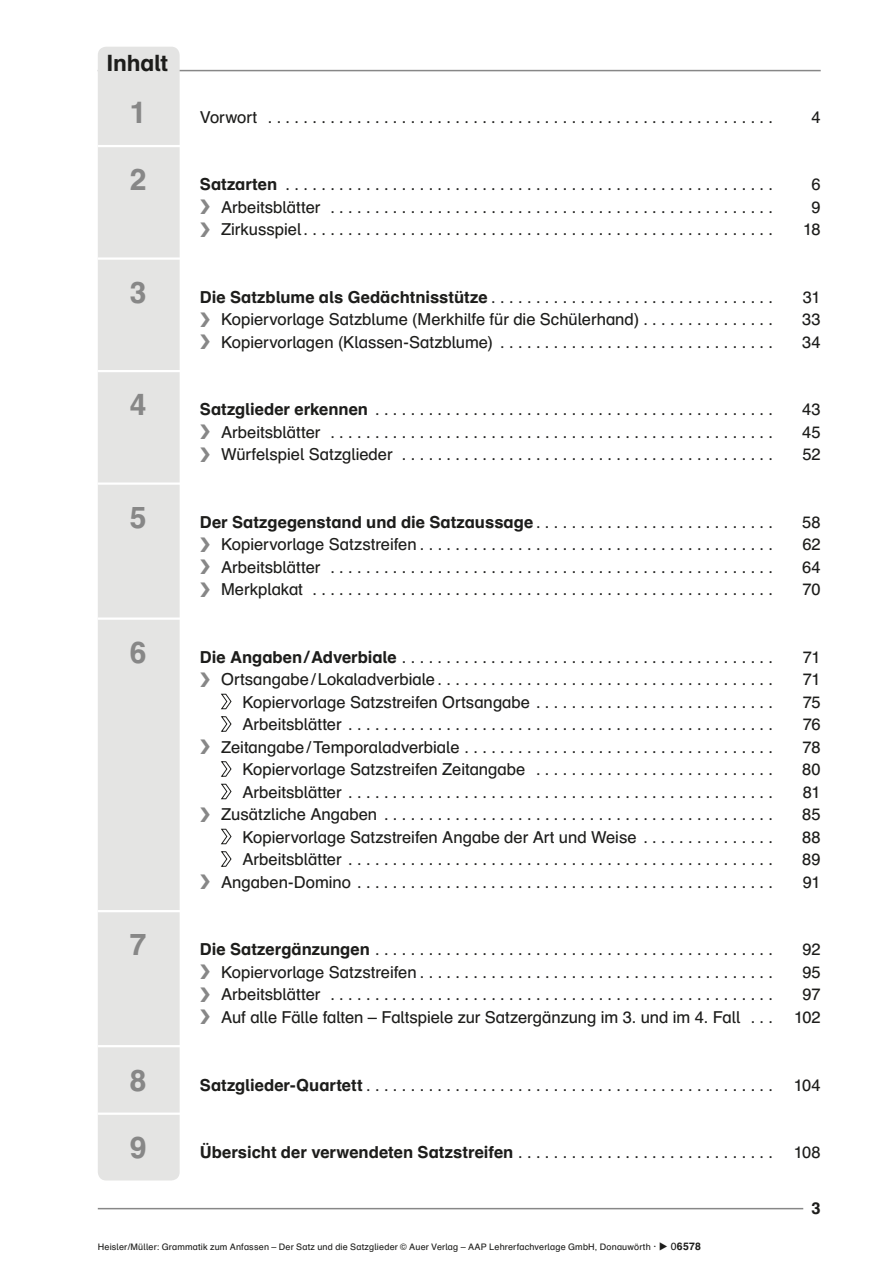
<style>
.page{position:relative;width:893px;height:1263px;background:#fff}
.page>*{position:absolute;margin:0;border:0;box-sizing:border-box;transform-origin:0 0}
.t1{font:700 30px "Auer Schulbuch";color:#878787}
.t2{font:700 22.5px "Auer Schulbuch";letter-spacing:-.01em;color:#1d1d1b}
.t3{font:16.5px "Auer Schulbuch";color:#1d1d1b}
.t4{font:700 16.5px "Auer Schulbuch";color:#1d1d1b}
.t5{font:700 10.5px "Auer Schulbuch";color:#1d1d1b}
.t6{font:9px "Auer Schulbuch";letter-spacing:.02em;color:#1d1d1b}
.s1{font-weight:700}
.s2{font-weight:400}
.s3{font-size:10.5px}
</style>
<div class="page">
<hr style="left:98px;top:1208px;width:705px;height:1px;background:#878787">
<hr style="left:98px;top:70px;width:723px;height:1px;background:#878787">
<div style="left:98px;top:47px;width:82px;height:1133px;background:#e4e4e3;border-radius:9px"></div>
<hr style="left:98px;top:145px;width:723px;height:2px;background:#fff">
<hr style="left:98px;top:257px;width:723px;height:3px;background:#fff">
<hr style="left:98px;top:370px;width:723px;height:2px;background:#fff">
<hr style="left:98px;top:482px;width:723px;height:3px;background:#fff">
<hr style="left:98px;top:617px;width:723px;height:3px;background:#fff">
<hr style="left:98px;top:910px;width:723px;height:2px;background:#fff">
<hr style="left:98px;top:1045px;width:723px;height:2px;background:#fff">
<hr style="left:98px;top:1112px;width:723px;height:3px;background:#fff">
<svg style="left:221px;top:694px;width:11px;height:16px"></svg>
<svg style="left:221px;top:716px;width:11px;height:16px"></svg>
<svg style="left:221px;top:761px;width:11px;height:16px"></svg>
<svg style="left:221px;top:784px;width:11px;height:16px"></svg>
<svg style="left:221px;top:829px;width:11px;height:16px"></svg>
<svg style="left:221px;top:851px;width:11px;height:16px"></svg>
<h2 class="t2" style="left:107px;top:49px;width:63px">Inhalt</h2>
<h1 class="t1" style="left:130px;top:93px;width:18px">1</h1>
<p class="t3" style="left:200px;top:107px;width:575px">Vorwort .........................................................</p>
<p class="t3" style="left:811px;top:107px;width:11px">4</p>
<h1 class="t1" style="left:130px;top:161px;width:18px">2</h1>
<p class="t3" style="left:200px;top:174px;width:575px"><span class="s1">Satzarten</span> .......................................................</p>
<p class="t3" style="left:811px;top:174px;width:11px">6</p>
<p class="t3" style="left:221px;top:197px;width:554px">Arbeitsblätter ..................................................</p>
<p class="t3" style="left:811px;top:197px;width:11px">9</p>
<p class="t3" style="left:221px;top:219px;width:554px">Zirkusspiel . . . . . . . . . . . . . . . . . . . . . . . . . . . . . . . . . . . . . . . . . . . . . . . . . . . . .</p>
<p class="t3" style="left:803px;top:219px;width:19px">18</p>
<h1 class="t1" style="left:130px;top:273px;width:18px">3</h1>
<p class="t3" style="left:200px;top:287px;width:575px"><span class="s1">Die Satzblume als Gedächtnisstütze</span> . . . . . . . . . . . . . . . . . . . . . . . . . . . . . . . .</p>
<p class="t3" style="left:803px;top:287px;width:19px">31</p>
<p class="t3" style="left:221px;top:309px;width:553px">Kopiervorlage Satzblume (Merkhilfe für die Schülerhand) . . . . . . . . . . . . . . .</p>
<p class="t3" style="left:802px;top:309px;width:20px">33</p>
<p class="t3" style="left:221px;top:332px;width:553px">Kopiervorlagen (Klassen-Satzblume) . . . . . . . . . . . . . . . . . . . . . . . . . . . . . . .</p>
<p class="t3" style="left:802px;top:332px;width:20px">34</p>
<h1 class="t1" style="left:130px;top:386px;width:18px">4</h1>
<p class="t3" style="left:200px;top:399px;width:575px"><span class="s1">Satzglieder erkennen</span> .............................................</p>
<p class="t3" style="left:802px;top:399px;width:20px">43</p>
<p class="t3" style="left:221px;top:422px;width:554px">Arbeitsblätter ..................................................</p>
<p class="t3" style="left:802px;top:422px;width:20px">45</p>
<p class="t3" style="left:221px;top:444px;width:554px">Würfelspiel Satzglieder ..........................................</p>
<p class="t3" style="left:802px;top:444px;width:20px">52</p>
<h1 class="t1" style="left:130px;top:498px;width:18px">5</h1>
<p class="t4" style="left:200px;top:511px;width:575px">Der Satzgegenstand und die Satzaussage <span class="s2">. . . . . . . . . . . . . . . . . . . . . . . . . . .</span></p>
<p class="t3" style="left:802px;top:512px;width:20px">58</p>
<p class="t3" style="left:221px;top:534px;width:554px">Kopiervorlage Satzstreifen . . . . . . . . . . . . . . . . . . . . . . . . . . . . . . . . . . . . . . . .</p>
<p class="t3" style="left:802px;top:534px;width:20px">62</p>
<p class="t3" style="left:221px;top:557px;width:554px">Arbeitsblätter ..................................................</p>
<p class="t3" style="left:802px;top:557px;width:20px">64</p>
<p class="t3" style="left:221px;top:579px;width:554px">Merkplakat ....................................................</p>
<p class="t3" style="left:803px;top:579px;width:20px">70</p>
<h1 class="t1" style="left:130px;top:633px;width:18px">6</h1>
<p class="t3" style="left:200px;top:647px;width:575px"><span class="s1">Die Angaben/Adverbiale</span> . . . . . . . . . . . . . . . . . . . . . . . . . . . . . . . . . . . . . . . . . .</p>
<p class="t3" style="left:803px;top:647px;width:19px">71</p>
<p class="t3" style="left:221px;top:669px;width:553px">Ortsangabe/Lokaladverbiale . . . . . . . . . . . . . . . . . . . . . . . . . . . . . . . . . . . . . .</p>
<p class="t3" style="left:803px;top:669px;width:19px">71</p>
<p class="t3" style="left:242px;top:692px;width:532px">Kopiervorlage Satzstreifen Ortsangabe . . . . . . . . . . . . . . . . . . . . . . . . . . .</p>
<p class="t3" style="left:803px;top:692px;width:20px">75</p>
<p class="t3" style="left:242px;top:714px;width:532px">Arbeitsblätter ................................................</p>
<p class="t3" style="left:803px;top:714px;width:20px">76</p>
<p class="t3" style="left:221px;top:737px;width:554px">Zeitangabe/Temporaladverbiale . . . . . . . . . . . . . . . . . . . . . . . . . . . . . . . . . . .</p>
<p class="t3" style="left:802px;top:737px;width:20px">78</p>
<p class="t3" style="left:242px;top:759px;width:532px">Kopiervorlage Satzstreifen Zeitangabe . . . . . . . . . . . . . . . . . . . . . . . . . . .</p>
<p class="t3" style="left:802px;top:759px;width:20px">80</p>
<p class="t3" style="left:242px;top:782px;width:532px">Arbeitsblätter ................................................</p>
<p class="t3" style="left:803px;top:782px;width:19px">81</p>
<p class="t3" style="left:221px;top:804px;width:554px">Zusätzliche Angaben ............................................</p>
<p class="t3" style="left:802px;top:804px;width:20px">85</p>
<p class="t3" style="left:242px;top:827px;width:532px">Kopiervorlage Satzstreifen Angabe der Art und Weise . . . . . . . . . . . . . . .</p>
<p class="t3" style="left:802px;top:827px;width:20px">88</p>
<p class="t3" style="left:242px;top:849px;width:532px">Arbeitsblätter ................................................</p>
<p class="t3" style="left:802px;top:849px;width:20px">89</p>
<p class="t3" style="left:221px;top:872px;width:553px">Angaben-Domino . . . . . . . . . . . . . . . . . . . . . . . . . . . . . . . . . . . . . . . . . . . . . . .</p>
<p class="t3" style="left:803px;top:872px;width:19px">91</p>
<h1 class="t1" style="left:130px;top:926px;width:18px">7</h1>
<p class="t3" style="left:200px;top:939px;width:575px"><span class="s1">Die Satzergänzungen</span> . . . . . . . . . . . . . . . . . . . . . . . . . . . . . . . . . . . . . . . . . . . . .</p>
<p class="t3" style="left:802px;top:939px;width:20px">92</p>
<p class="t3" style="left:221px;top:962px;width:554px">Kopiervorlage Satzstreifen . . . . . . . . . . . . . . . . . . . . . . . . . . . . . . . . . . . . . . . .</p>
<p class="t3" style="left:802px;top:962px;width:20px">95</p>
<p class="t3" style="left:221px;top:984px;width:554px">Arbeitsblätter ..................................................</p>
<p class="t3" style="left:803px;top:984px;width:20px">97</p>
<p class="t3" style="left:221px;top:1007px;width:553px">Auf alle Fälle falten – Faltspiele zur Satzergänzung im 3. und im 4. Fall . . .</p>
<p class="t3" style="left:794px;top:1007px;width:28px">102</p>
<h1 class="t1" style="left:130px;top:1061px;width:18px">8</h1>
<p class="t3" style="left:200px;top:1074px;width:575px"><span class="s1">Satzglieder-Quartett</span> . . . . . . . . . . . . . . . . . . . . . . . . . . . . . . . . . . . . . . . . . . . . . .</p>
<p class="t3" style="left:794px;top:1074px;width:28px">104</p>
<h1 class="t1" style="left:130px;top:1128px;width:18px">9</h1>
<p class="t4" style="left:200px;top:1141px;width:575px">Übersicht der verwendeten Satzstreifen <span class="s2">. . . . . . . . . . . . . . . . . . . . . . . . . . . . .</span></p>
<p class="t3" style="left:794px;top:1142px;width:28px">108</p>
<p class="t6" style="left:98px;top:1241px;width:560px">Heisler/Müller: Grammatik zum Anfassen – Der Satz und die Satzglieder © Auer Verlag – AAP Lehrerfachverlage GmbH, Donauwörth <span class="s3">±</span></p>
<p class="t5" style="left:671px;top:1240px;width:32px"><span class="s2">0</span>6578</p>
<p class="t4" style="left:811px;top:1198px;width:11px">3</p>
</div>
